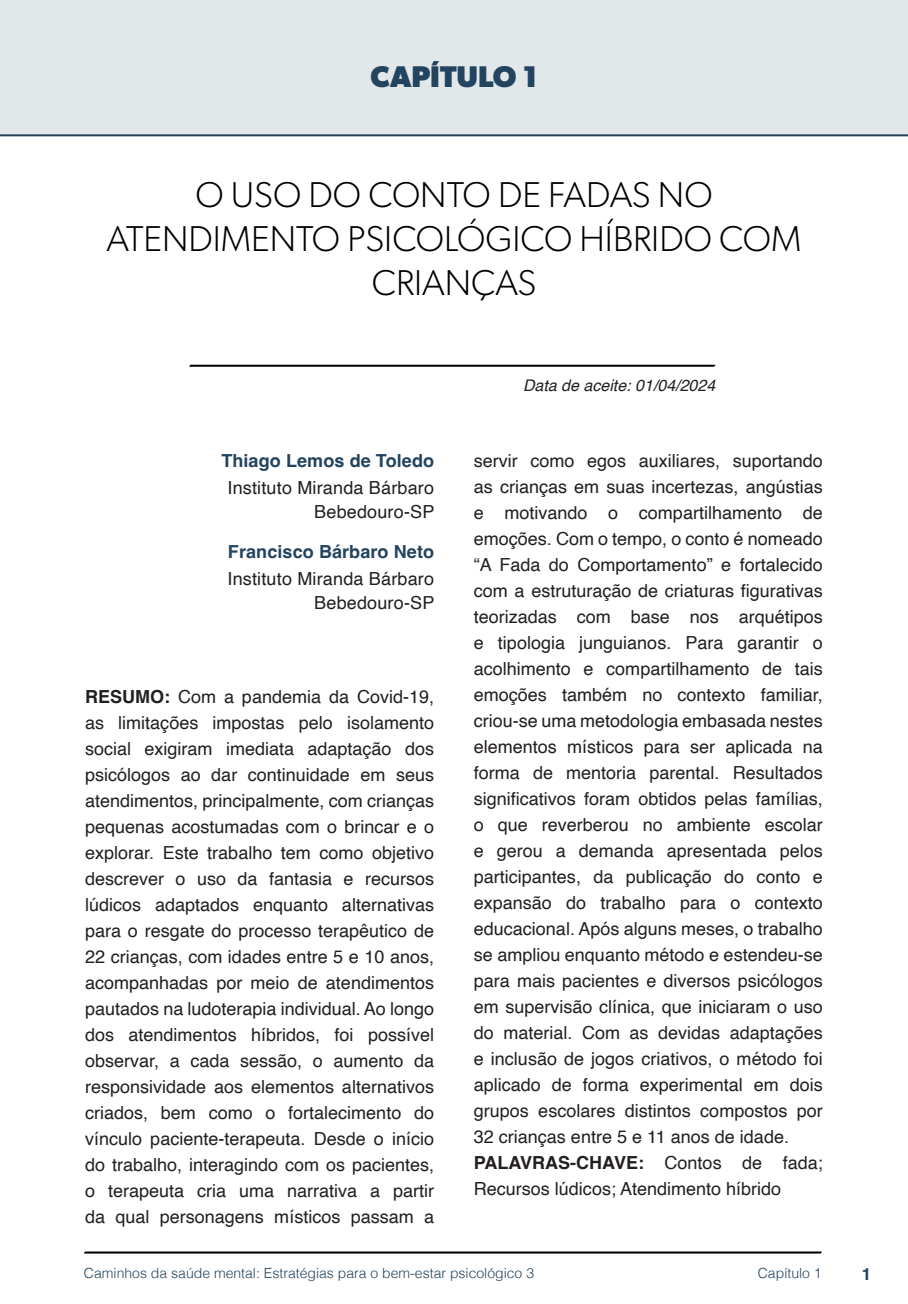
<style>
.page{position:relative;width:908px;height:1304px;background:#fff}
.page>*{position:absolute;margin:0;border:0;box-sizing:border-box;transform-origin:0 0}
.nome_artigos{font:300 36px/44px "Gibson";color:#000;text-align:center}
.capítulos{font:700 30px "Gibson";color:#23445f}
.Resumos_e_PC_TXT{font:18px/26px "Helvetica";color:#231f20;text-align:justify}
.info_autores{font:18px "Helvetica";letter-spacing:.01em;color:#231f20}
.nome_autores{font:700 18px "Helvetica";letter-spacing:.005em;color:#23445f}
.t1{font:700 16.8px "Helvetica";color:#23445f}
.t2{font:italic 16px "Helvetica";color:#231f20}
.t3{font:300 14px "Helvetica";color:#23445f}
.s1{font-weight:700}
</style>
<div class="page">
<svg style="left:84px;top:1251px;width:737px;height:3px;background:#515151"></svg>
<div style="left:0;top:0;width:907px;height:136px;background:#e2e7e9"></div>
<svg style="left:189px;top:364px;width:526px;height:3px;background:#4f4f4f"></svg>
<div style="left:64px;top:74px;width:61px;height:54px;background:#e2e7e9"></div>
<p class="capítulos" style="left:370px;top:58px;width:168px">CAPÍTULO 1</p>
<p class="nome_artigos" style="left:107px;top:172px;width:696px">O USO DO CONTO DE FADAS NO<br>ATENDIMENTO PSICOLÓGICO HÍBRIDO COM<br>CRIANÇAS</p>
<p class="nome_autores" style="left:221px;top:450px;width:214px">Thiago Lemos de Toledo</p>
<p class="info_autores" style="left:227px;top:474px;width:208px">Instituto Miranda Bárbaro</p>
<p class="info_autores" style="left:314px;top:498px;width:122px">Bebedouro-SP</p>
<p class="nome_autores" style="left:228px;top:540px;width:207px">Francisco Bárbaro Neto</p>
<p class="info_autores" style="left:227px;top:565px;width:208px">Instituto Miranda Bárbaro</p>
<p class="info_autores" style="left:314px;top:589px;width:122px">Bebedouro-SP</p>
<p class="Resumos_e_PC_TXT" style="left:85px;top:684px;width:350px"><span class="s1">RESUMO:</span> Com a pandemia da Covid-19, as limitações impostas pelo isolamento social exigiram imediata adaptação dos psicólogos ao dar continuidade em seus atendimentos, principalmente, com crianças pequenas acostumadas com o brincar e o explorar. Este trabalho tem como objetivo descrever o uso da fantasia e recursos lúdicos adaptados enquanto alternativas para o resgate do processo terapêutico de 22 crianças, com idades entre 5 e 10 anos, acompanhadas por meio de atendimentos pautados na ludoterapia individual. Ao longo dos atendimentos híbridos, foi possível observar, a cada sessão, o aumento da responsividade aos elementos alternativos criados, bem como o fortalecimento do vínculo paciente-terapeuta. Desde o início do trabalho, interagindo com os pacientes, o terapeuta cria uma narrativa a partir da qual personagens místicos passam a</p>
<p class="t2" style="left:523px;top:373px;width:194px">Data de aceite: 01/04/2024</p>
<p class="Resumos_e_PC_TXT" style="left:473px;top:448px;width:350px">servir como egos auxiliares, suportando as crianças em suas incertezas, angústias e motivando o compartilhamento de emoções. Com o tempo, o conto é nomeado “A Fada do Comportamento” e fortalecido com a estruturação de criaturas figurativas teorizadas com base nos arquétipos e tipologia junguianos. Para garantir o acolhimento e compartilhamento de tais emoções também no contexto familiar, criou-se uma metodologia embasada nestes elementos místicos para ser aplicada na forma de mentoria parental. Resultados significativos foram obtidos pelas famílias, o que reverberou no ambiente escolar e gerou a demanda apresentada pelos participantes, da publicação do conto e expansão do trabalho para o contexto educacional. Após alguns meses, o trabalho se ampliou enquanto método e estendeu-se para mais pacientes e diversos psicólogos em supervisão clínica, que iniciaram o uso do material. Com as devidas adaptações e inclusão de jogos criativos, o método foi aplicado de forma experimental em dois grupos escolares distintos compostos por 32 crianças entre 5 e 11 anos de idade.</p>
<p class="Resumos_e_PC_TXT" style="left:473px;top:1150px;width:350px"><span class="s1">PALAVRAS-CHAVE:</span> Contos de fada;<br>Recursos lúdicos; Atendimento híbrido</p>
<p class="t3" style="left:84px;top:1261px;width:451px">Caminhos da saúde mental: Estratégias para o bem-estar psicológico 3</p>
<p class="t3" style="left:757px;top:1261px;width:65px">Capítulo 1</p>
<p class="t1" style="left:861px;top:1264px;width:11px">1</p>
</div>
